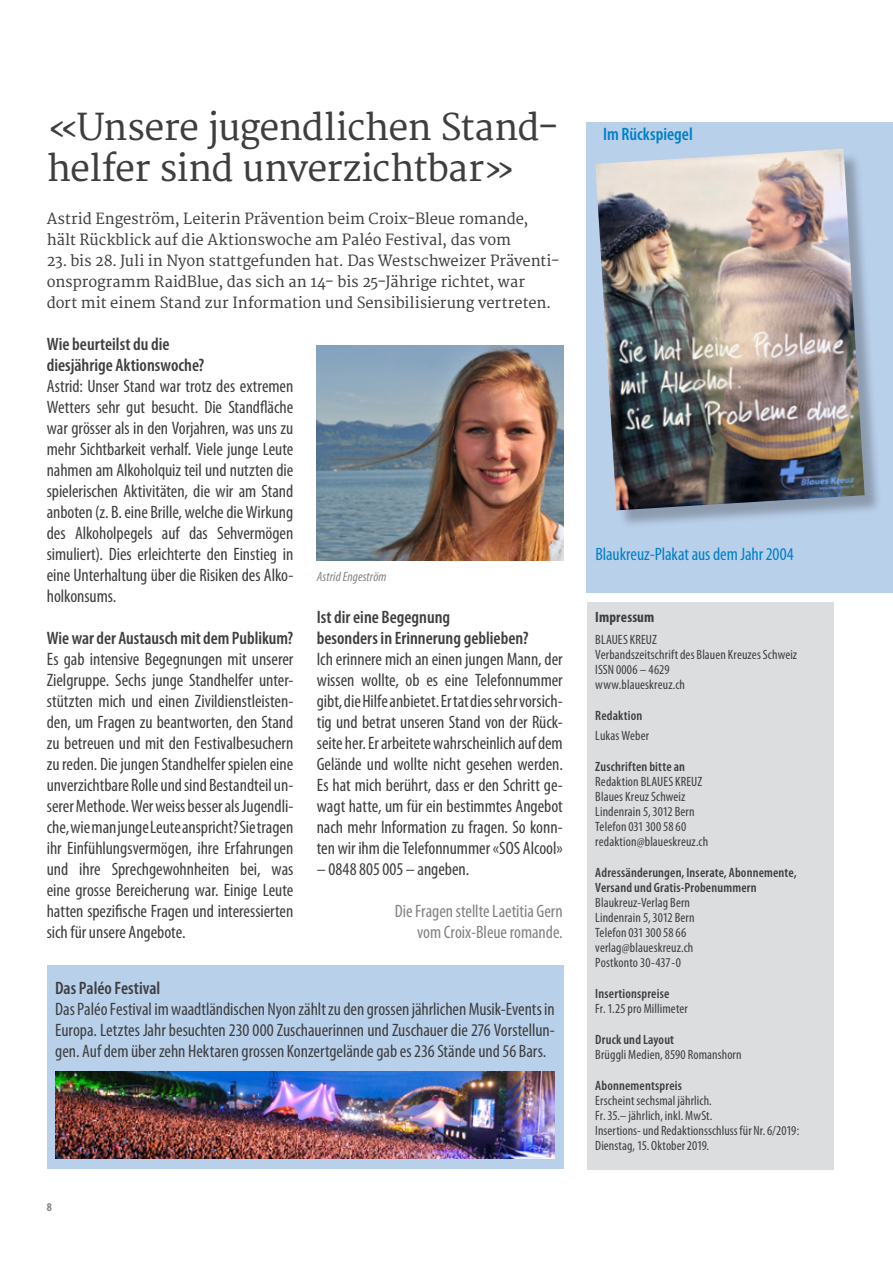
<style>
.page{position:relative;width:893px;height:1263px;background:#fff}
.page>*{position:absolute;margin:0;border:0;box-sizing:border-box;transform-origin:0 0}
.t1{font:36px/40.5px "Merriweather";letter-spacing:-.02em;color:#3e3e3f}
.t2{font:condensed 18px/21px "Myriad Pro";letter-spacing:-.005em;color:#3e3e3f;text-align:justify}
.t3{font:600 condensed 18px/21px "Myriad Pro";color:#3e3e3f}
.t4{font:condensed 18px/21px "Myriad Pro";color:#808285;text-align:right}
.t5{font:condensed 18px "Myriad Pro";letter-spacing:-.005em;color:#007fc5}
.t6{font:600 condensed 18px "Myriad Pro";color:#007fc5}
.t7{font:15px/21px "Merriweather";letter-spacing:-.005em;color:#3e3e3f}
.t8{font:700 condensed 15px "Myriad Pro";letter-spacing:.01em;color:#3e3e3f}
.t9{font:condensed 13.5px/15px "Myriad Pro";letter-spacing:.01em;color:#3e3e3f}
.t10{font:600 condensed 13.5px/15px "Myriad Pro";letter-spacing:.01em;color:#3e3e3f}
.t11{font:italic condensed 13.5px "Myriad Pro";letter-spacing:.005em;color:#808285}
.t12{font:700 condensed 12px "Myriad Pro";color:#808285}
</style>
<div class="page">
<div style="left:587px;top:602px;width:246px;height:567px;background:#dcdddf"></div>
<div style="left:47px;top:966px;width:516px;height:203px;background:#b9d0eb"></div>
<div style="left:587px;top:122px;width:306px;height:471px;background:#b9d0eb"></div>
<img style="left:317px;top:345px;width:246px;height:215px">
<div style="left:598px;top:151px;width:284px;height:377px;background:#231f20;opacity:.3"></div>
<img style="left:595px;top:149px;width:270px;height:361px">
<img style="left:55px;top:1071px;width:500px;height:87px">
<h1 class="t1" style="left:47px;top:109px;width:514px">«Unsere jugendlichen Stand&shy;helfer sind unverzichtbar»</h1>
<p class="t7" style="left:47px;top:209px;width:483px">Astrid Engeström, Leiterin Prävention beim Croix-Bleue romande, hält Rückblick auf die Aktionswoche am Paléo Festival, das vom</p>
<p class="t7" style="left:47px;top:251px;width:514px">23. bis 28. Juli in Nyon stattgefunden hat. Das Westschweizer Präventi&shy;onsprogramm RaidBlue, das sich an 14- bis 25-Jährige richtet, war<br>dort mit einem Stand zur Information und Sensibilisierung vertreten.</p>
<p class="t3" style="left:47px;top:334px;width:159px">Wie beurteilst du die diesjährige Aktionswoche?</p>
<p class="t2" style="left:47px;top:376px;width:248px">Astrid: Unser Stand war trotz des extremen Wetters sehr gut besucht. Die Standfläche war grösser als in den Vorjahren, was uns zu mehr Sichtbarkeit verhalf. Viele junge Leute nahmen am Alkoholquiz teil und nutzten die spielerischen Aktivitäten, die wir am Stand anboten (z. B. eine Brille, welche die Wirkung des Alkoholpegels auf das Sehvermögen simuliert). Dies erleichterte den Einstieg in eine Unterhaltung über die Risiken des Alko&shy;holkonsums.</p>
<p class="t3" style="left:47px;top:628px;width:248px">Wie war der Austausch mit dem Publikum?</p>
<p class="t2" style="left:47px;top:649px;width:248px">Es gab intensive Begegnungen mit unserer Zielgruppe. Sechs junge Standhelfer unter&shy;stützten mich und einen Zivildienstleisten&shy;den, um Fragen zu beantworten, den Stand zu betreuen und mit den Festivalbesuchern zu reden. Die jungen Standhelfer spielen eine unverzichtbare Rolle und sind Bestandteil un&shy;serer Methode. Wer weiss besser als Jugendli&shy;che, wie man junge Leute anspricht? Sie tragen ihr Einfühlungsvermögen, ihre Erfahrungen und ihre Sprechgewohnheiten bei, was eine grosse Bereicherung war. Einige Leute hatten spezifische Fragen und interessierten sich für unsere Angebote.</p>
<p class="t11" style="left:317px;top:569px;width:71px">Astrid Engeström</p>
<p class="t3" style="left:317px;top:607px;width:213px">Ist dir eine Begegnung<br>besonders in Erinnerung geblieben?</p>
<p class="t2" style="left:317px;top:649px;width:248px">Ich erinnere mich an einen jungen Mann, der wissen wollte, ob es eine Telefonnummer gibt, die Hilfe anbietet. Er tat dies sehr vorsich&shy;tig und betrat unseren Stand von der Rück&shy;seite her. Er arbeitete wahrscheinlich auf dem Gelände und wollte nicht gesehen werden.<br>Es hat mich berührt, dass er den Schritt ge&shy;wagt hatte, um für ein bestimmtes Angebot nach mehr Information zu fragen. So konn&shy;ten wir ihm die Telefonnummer «SOS Alcool»</p>
<p class="t2" style="left:317px;top:859px;width:154px">– 0848 805 005 – angeben.</p>
<p class="t4" style="left:395px;top:901px;width:169px">Die Fragen stellte Laetitia Gern vom Croix-Bleue romande.</p>
<p class="t3" style="left:55px;top:977px;width:107px">Das Paléo Festival</p>
<p class="t2" style="left:55px;top:998px;width:501px">Das Paléo Festival im waadtländischen Nyon zählt zu den grossen jährlichen Musik-Events in Europa. Letztes Jahr besuchten 230 000 Zuschauerinnen und Zuschauer die 276 Vorstellun&shy;gen. Auf dem über zehn Hektaren grossen Konzertgelände gab es 236 Stände und 56 Bars.</p>
<p class="t12" style="left:47px;top:1200px;width:7px">8</p>
<p class="t6" style="left:603px;top:124px;width:91px">Im Rückspiegel</p>
<p class="t5" style="left:595px;top:544px;width:200px">Blaukreuz-Plakat aus dem Jahr 2004</p>
<p class="t8" style="left:595px;top:609px;width:61px">Impressum</p>
<p class="t9" style="left:595px;top:633px;width:203px">BLAUES KREUZ<br>Verbandszeitschrift des Blauen Kreuzes Schweiz<br>ISSN 0006 – 4629<br>www.blaueskreuz.ch</p>
<p class="t10" style="left:595px;top:709px;width:49px">Redaktion</p>
<p class="t9" style="left:595px;top:728px;width:55px">Lukas Weber</p>
<p class="t10" style="left:595px;top:759px;width:91px">Zuschriften bitte an</p>
<p class="t9" style="left:595px;top:774px;width:115px">Redaktion BLAUES KREUZ<br>Blaues Kreuz Schweiz<br>Lindenrain 5, 3012 Bern<br>Telefon 031 300 58 60 redaktion@blaueskreuz.ch</p>
<p class="t10" style="left:595px;top:865px;width:203px">Adressänderungen, Inserate, Abonnemente,<br>Versand und Gratis-Probenummern</p>
<p class="t9" style="left:595px;top:895px;width:101px">Blaukreuz-Verlag Bern<br>Lindenrain 5, 3012 Bern<br>Telefon 031 300 58 66 verlag@blaueskreuz.ch<br>Postkonto 30-437-0</p>
<p class="t10" style="left:595px;top:986px;width:76px">Insertionspreise</p>
<p class="t9" style="left:595px;top:1001px;width:94px">Fr.1.25 pro Millimeter</p>
<p class="t10" style="left:595px;top:1032px;width:80px">Druck und Layout</p>
<p class="t9" style="left:595px;top:1047px;width:148px">Brüggli Medien, 8590 Romanshorn</p>
<p class="t10" style="left:595px;top:1078px;width:88px">Abonnementspreis</p>
<p class="t9" style="left:595px;top:1093px;width:206px">Erscheint sechsmal jährlich.<br>Fr.35.– jährlich, inkl. MwSt.<br>Insertions- und Redaktionsschluss für Nr.6/2019:<br>Dienstag, 15. Oktober 2019.</p>
</div>
